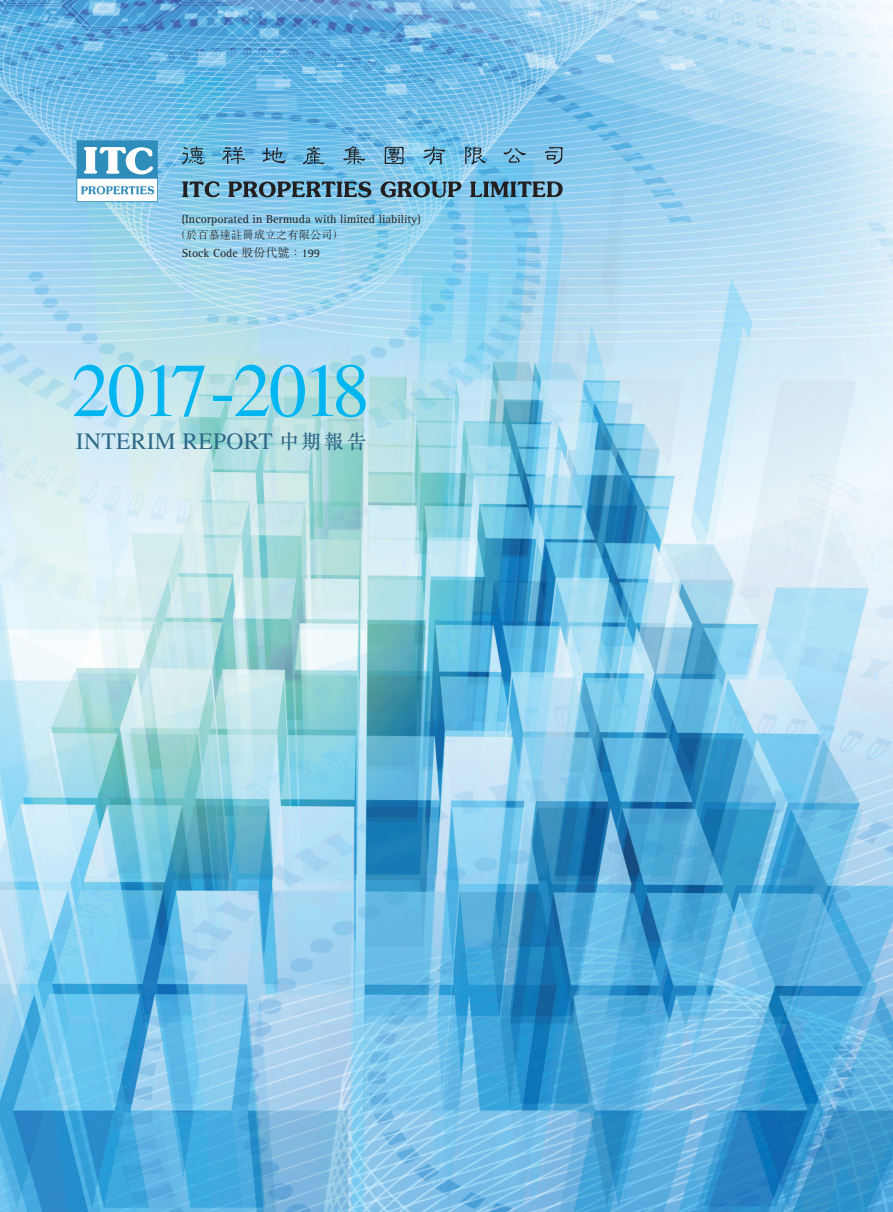
<style>
.page{position:relative;width:893px;height:1212px;background:#fff}
.page>*{position:absolute;margin:0;border:0;box-sizing:border-box;transform-origin:0 0}
.t1{font:76.05px "Times LT Std";letter-spacing:-.05em;color:#00b6f0}
.t2{font:23.55px "Times LT Std";letter-spacing:.015em;color:#2f6988}
.t3{font:12px "Rotis Serif Std";color:#231f20}
.t4{font:300 11.25px "M Sung HK";color:#231f20}
.s1{font-family:"M Sung HK";font-weight:300}
.s2{font-family:"M Sung HK";font-weight:500;font-size:19.65px}
</style>
<div class="page">
<img style="left:1px;top:0;width:892px;height:1212px">
<div style="left:76px;top:140px;width:82px;height:62px;background:#2f8dbc"></div>
<svg style="left:77px;top:147px;width:80px;height:54px"></svg>
<svg style="left:182px;top:146px;width:23px;height:18px"></svg>
<svg style="left:222px;top:147px;width:23px;height:17px"></svg>
<svg style="left:263px;top:147px;width:23px;height:16px"></svg>
<svg style="left:303px;top:146px;width:22px;height:19px"></svg>
<svg style="left:343px;top:146px;width:22px;height:18px"></svg>
<svg style="left:385px;top:147px;width:19px;height:17px"></svg>
<svg style="left:423px;top:147px;width:22px;height:17px"></svg>
<svg style="left:465px;top:147px;width:21px;height:17px"></svg>
<svg style="left:503px;top:148px;width:23px;height:15px"></svg>
<svg style="left:545px;top:147px;width:18px;height:17px"></svg>
<svg style="left:182px;top:181px;width:37px;height:16px"></svg>
<svg style="left:228px;top:181px;width:143px;height:16px;background:#537589"></svg>
<svg style="left:381px;top:181px;width:80px;height:16px"></svg>
<svg style="left:470px;top:181px;width:93px;height:16px"></svg>
<hr style="left:0;top:0;width:1px;height:1212px;background:#00a2df">
<p class="t3" style="left:182px;top:212px;width:240px">(Incorporated in Bermuda with limited liability)</p>
<p class="t4" style="left:175px;top:227px;width:170px">（於百慕達註冊成立之有限公司）</p>
<p class="t3" style="left:182px;top:246px;width:140px">Stock Code <span class="s1">股份代號：</span>199</p>
<h1 class="t1" style="left:72px;top:348px;width:300px">2017-2018</h1>
<h2 class="t2" style="left:76px;top:428px;width:292px">INTERIM REPORT <span class="s2">中期報告</span></h2>
</div>
